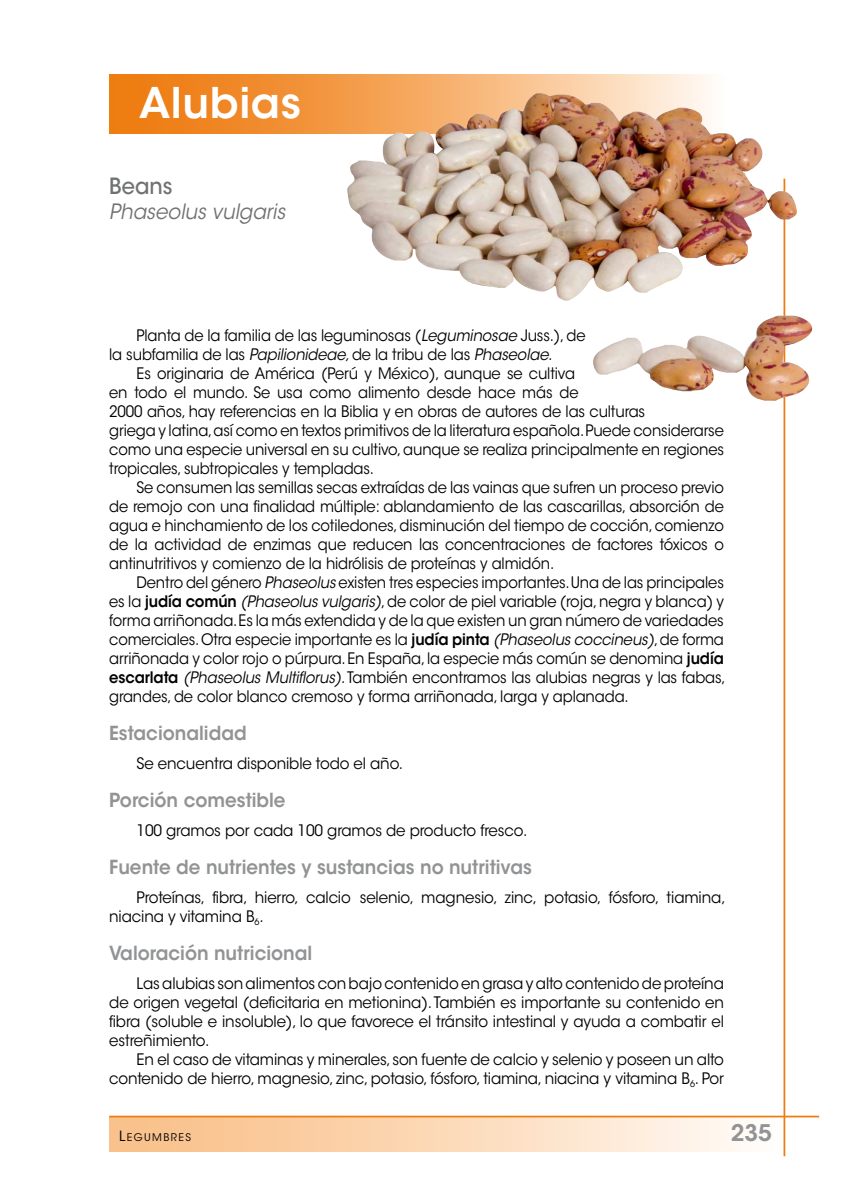
<style>
.page{position:relative;width:844px;height:1191px;background:#fff}
.page>*{position:absolute;margin:0;border:0;box-sizing:border-box;transform-origin:0 0}
.t1{font:600 42px "ITC Avant Garde Std";letter-spacing:.015em;color:#fff}
.t2{font:600 22.75px "ITC Avant Garde Std";color:#929395}
.t3{font:500 22.22px "ITC Avant Garde Std";color:#707172;scale:.94 1}
.t4{font:italic 21px "ITC Avant Garde Std";color:#707172;scale:.94 1}
.t5{font:600 19.25px "ITC Avant Garde Std";color:#929395;scale:.95 1}
.t6{font:15.75px/19.1px "ITC Avant Garde Std";letter-spacing:-.01em;color:#000;scale:.93 1}
.t7{font:15.75px/19.1px "ITC Avant Garde Std";letter-spacing:-.01em;color:#000;scale:.95 1}
.t8{font:10.5px "ITC Avant Garde Std";letter-spacing:.135em;color:#000}
.s1{font-style:italic}
.s2{font-weight:600}
.s3{font-size:14px}
</style>
<div class="page">
<svg style="left:109px;top:74px;width:602px;height:60px"></svg>
<div style="left:109px;top:1116px;width:675px;height:35px;background:linear-gradient(to right,#f9bc81,#fffbf7)"></div>
<hr style="left:109px;top:1115px;width:710px;height:2px;background:#ee7d11">
<hr style="left:783px;top:179px;width:2px;height:977px;background:#ee7d11">
<img style="left:346px;top:93px;width:451px;height:237px">
<h1 class="t1" style="left:139px;top:76px;width:163px">Alubias</h1>
<h3 class="t3" style="left:109px;top:172px;width:69px">Beans</h3>
<h3 class="t4" style="left:109px;top:199px;width:189px">Phaseolus vulgaris</h3>
<p class="t6" style="left:109px;top:326px;width:513px;text-indent:27px">Planta de la familia de las leguminosas (<span class="s1">Leguminosae</span> Juss.), de la subfamilia de las <span class="s1">Papilionideae,</span> de la tribu de las <span class="s1">Phaseolae.</span></p>
<p class="t6" style="left:109px;top:364px;width:662px;text-indent:27px">Es originaria de América (Perú y México), aunque se cultiva<br>en todo el mundo. Se usa como alimento desde hace más de<br>2000 años, hay referencias en la Biblia y en obras de autores de las culturas<br>griega y latina, así como en textos primitivos de la literatura española. Puede considerarse como una especie universal en su cultivo, aunque se realiza principalmente en regiones tropicales, subtropicales y templadas.</p>
<p class="t6" style="left:109px;top:478px;width:662px;text-align:justify;text-indent:27px">Se consumen las semillas secas extraídas de las vainas que sufren un proceso previo de remojo con una finalidad múltiple: ablandamiento de las cascarillas, absorción de agua e hinchamiento de los cotiledones, disminución del tiempo de cocción, comienzo de la actividad de enzimas que reducen las concentraciones de factores tóxicos o antinutritivos y comienzo de la hidrólisis de proteínas y almidón.</p>
<p class="t6" style="left:109px;top:573px;width:664px;text-align:justify;text-indent:27px">Dentro del género <span class="s1">Phaseolus</span> existen tres especies importantes. Una de las principales es la <span class="s2">judía común</span> <span class="s1">(Phaseolus vulgaris)</span>, de color de piel variable (roja, negra y blanca) y forma arriñonada. Es la más extendida y de la que existen un gran número de variedades comerciales. Otra especie importante es la <span class="s2">judía pinta</span> <span class="s1">(Phaseolus coccineus)</span>, de forma arriñonada y color rojo o púrpura. En España, la especie más común se denomina <span class="s2">judía escarlata</span> <span class="s1">(Phaseolus Multiflorus)</span>. También encontramos las alubias negras y las fabas, grandes, de color blanco cremoso y forma arriñonada, larga y aplanada.</p>
<p class="t5" style="left:109px;top:721px;width:146px">Estacionalidad</p>
<p class="t7" style="left:136px;top:754px;width:282px">Se encuentra disponible todo el año.</p>
<p class="t5" style="left:109px;top:788px;width:187px">Porción comestible</p>
<p class="t7" style="left:136px;top:821px;width:413px">100 gramos por cada 100 gramos de producto fresco.</p>
<p class="t5" style="left:109px;top:855px;width:446px">Fuente de nutrientes y sustancias no nutritivas</p>
<p class="t7" style="left:109px;top:888px;width:650px;text-indent:27px">Proteínas, fibra, hierro, calcio selenio, magnesio, zinc, potasio, fósforo, tiamina, niacina y vitamina B<sub>6</sub>.</p>
<p class="t5" style="left:109px;top:941px;width:215px">Valoración nutricional</p>
<p class="t7" style="left:109px;top:974px;width:648px;text-align:justify;text-indent:27px">Las alubias son alimentos con bajo contenido en grasa y alto contenido de proteína de origen vegetal (deficitaria en metionina). También es importante su contenido en fibra (soluble e insoluble), lo que favorece el tránsito intestinal y ayuda a combatir el estreñimiento.</p>
<p class="t7" style="left:109px;top:1050px;width:648px;text-align:right">En el caso de vitaminas y minerales, son fuente de calcio y selenio y poseen un alto contenido de hierro, magnesio, zinc, potasio, fósforo, tiamina, niacina y vitamina B<sub>6</sub>. Por</p>
<p class="t8" style="left:119px;top:1131px;width:73px"><span class="s3">L</span>EGUMBRES</p>
<h2 class="t2" style="left:730px;top:1118px;width:43px">235</h2>
</div>
